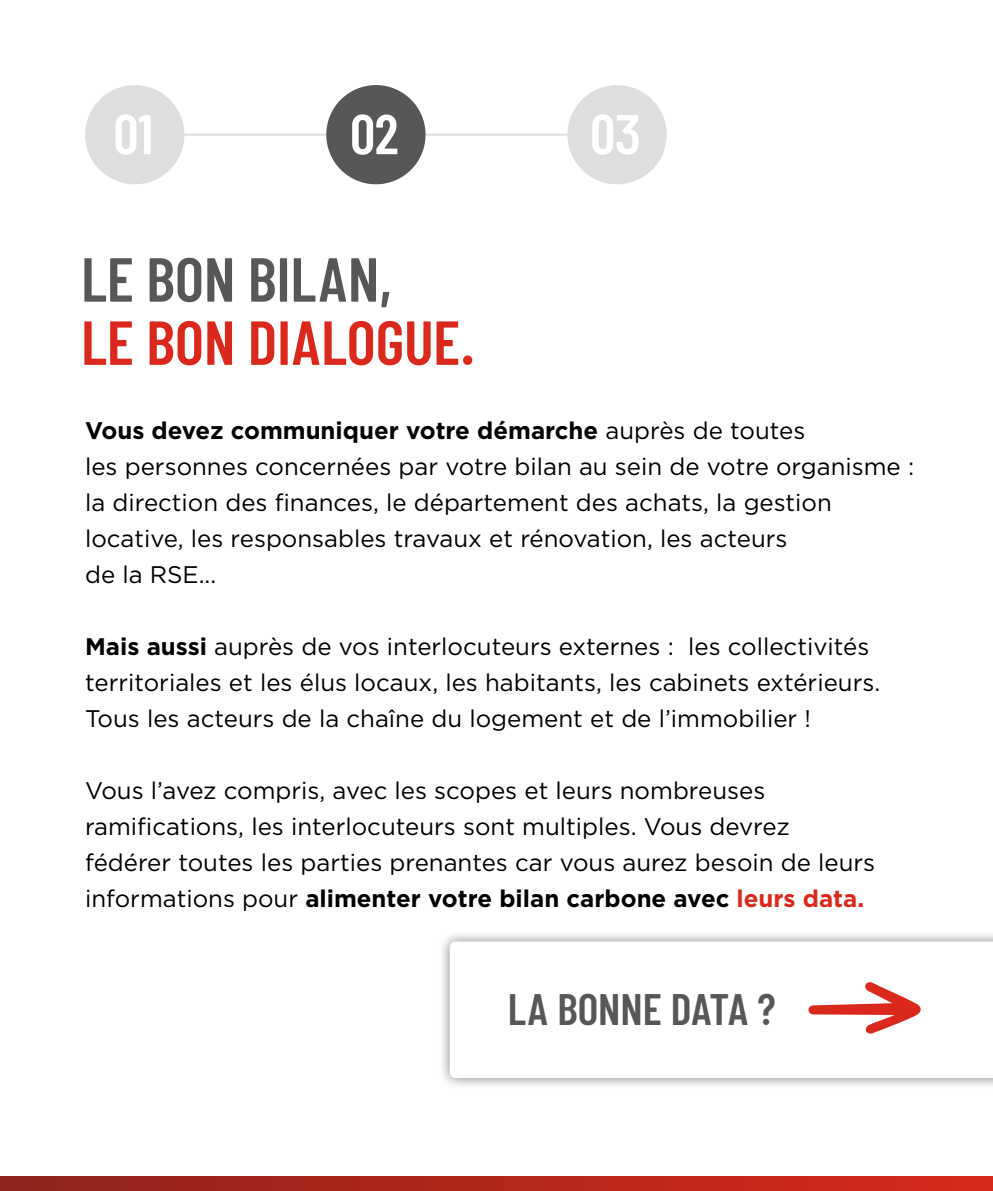
<style>
.page{position:relative;width:993px;height:1191px;background:#fff}
.page>*{position:absolute;margin:0;border:0;box-sizing:border-box;transform-origin:0 0}
.t1{font:600 62px "Barlow Condensed";color:#da291c}
.t2{font:600 62px "Barlow Condensed";color:#575756}
.t3{font:600 56px "Barlow Condensed";color:#fff}
.t4{font:600 44px "Barlow Condensed";color:#575756}
.t5{font:24px/36px "Gotham";color:#000}
.s1{font-weight:700}
.s2{font-weight:700;color:#da291c}
</style>
<div class="page">
<svg style="left:0;top:1176px;width:992px;height:15px;background:#b3251b"></svg>
<div style="left:85px;top:85px;width:99px;height:99px;background:#dededd;border-radius:50%"></div>
<div style="left:326px;top:85px;width:99px;height:99px;background:#575756;border-radius:50%"></div>
<div style="left:567px;top:85px;width:99px;height:99px;background:#dededd;border-radius:50%"></div>
<hr style="left:184px;top:134px;width:142px;height:2px;background:#575756">
<hr style="left:425px;top:134px;width:142px;height:2px;background:#575756">
<div style="left:437px;top:929px;width:555px;height:161px;background:#000;opacity:.5"></div>
<svg style="left:449px;top:941px;width:543px;height:137px"></svg>
<svg style="left:806px;top:979px;width:115px;height:55px"></svg>
<h2 class="t3" style="left:114px;top:99px;width:40px">01</h2>
<h2 class="t3" style="left:350px;top:99px;width:49px">02</h2>
<h2 class="t3" style="left:590px;top:99px;width:51px">03</h2>
<h1 class="t2" style="left:81px;top:241px;width:312px">LE BON BILAN,</h1>
<h1 class="t1" style="left:81px;top:304px;width:396px">LE BON DIALOGUE.</h1>
<p class="t5" style="left:85px;top:412px;width:830px"><span class="s1">Vous devez communiquer votre démarche</span> auprès de toutes<br>les personnes concernées par votre bilan au sein de votre organisme : la direction des finances, le département des achats, la gestion locative, les responsables travaux et rénovation, les acteurs<br>de la RSE...</p>
<p class="t5" style="left:85px;top:628px;width:796px"><span class="s1">Mais aussi</span> auprès de vos interlocuteurs externes : les collectivités territoriales et les élus locaux, les habitants, les cabinets extérieurs.<br>Tous les acteurs de la chaîne du logement et de l’immobilier !</p>
<p class="t5" style="left:85px;top:772px;width:791px">Vous l’avez compris, avec les scopes et leurs nombreuses ramifications, les interlocuteurs sont multiples. Vous devrez fédérer toutes les parties prenantes car vous aurez besoin de leurs informations pour <span class="s1">alimenter votre bilan carbone avec</span> <span class="s2">leurs data.</span></p>
<h3 class="t4" style="left:507px;top:981px;width:269px">LA BONNE DATA ?</h3>
</div>
